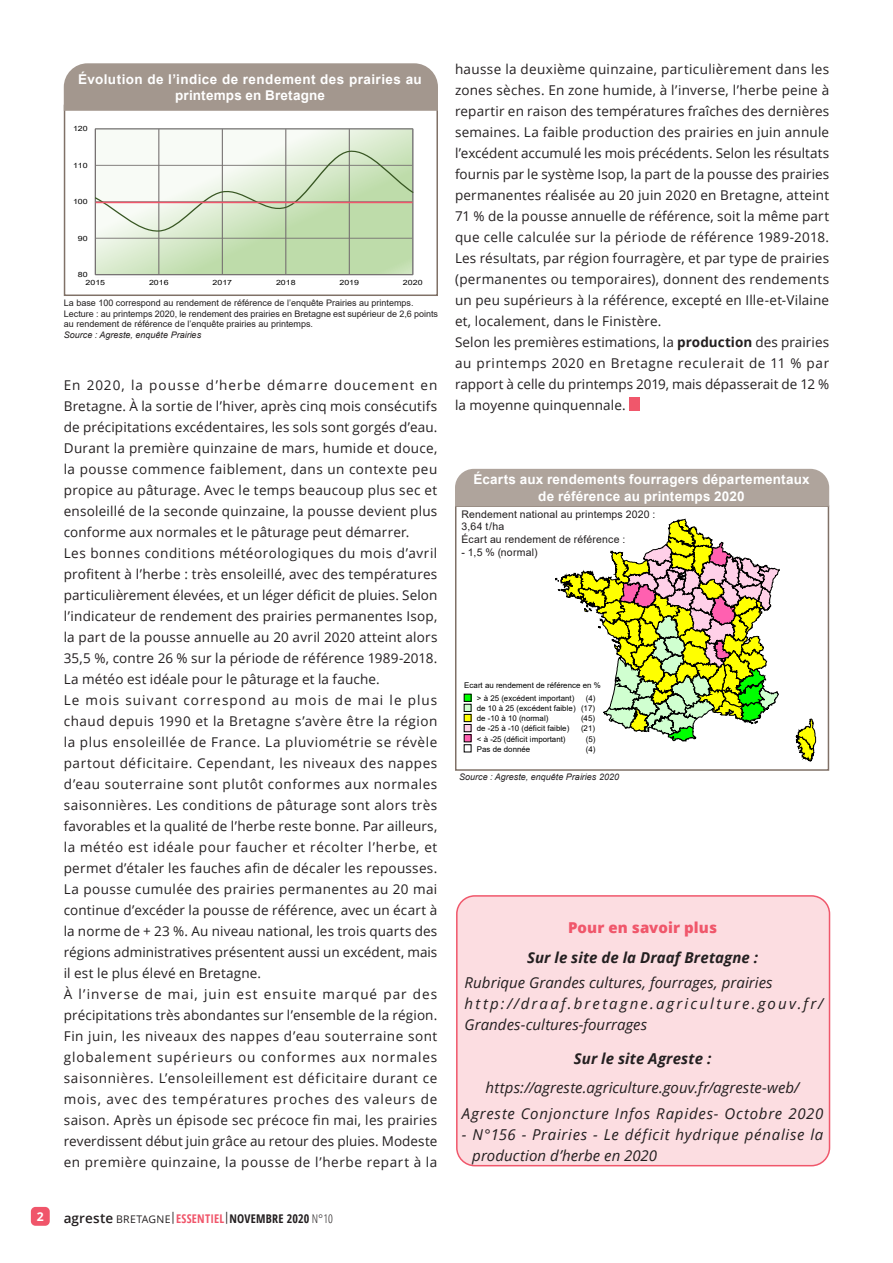
<style>
.page{position:relative;width:893px;height:1263px;background:#fff}
.page>*{position:absolute;margin:0;border:0;box-sizing:border-box;transform-origin:0 0}
.t1{font:italic 15px "Open Sans";letter-spacing:.015em;color:#231f20}
.t2{font:italic 15px/21px "Open Sans";letter-spacing:.135em;color:#231f20}
.t3{font:italic 15px/21px "Open Sans";letter-spacing:.045em;color:#231f20}
.t4{font:italic 700 15px "Open Sans";letter-spacing:.005em;color:#231f20}
.t5{font:italic 15px "Open Sans";letter-spacing:.05em;color:#231f20}
.t6{font:800 15px "Open Sans";letter-spacing:.01em;color:#f0576b}
.SOURCE{font:13.5px/21px "Open Sans";letter-spacing:.01em;color:#231f20;text-align:justify}
.t7{font:700 13.5px/16.2px "Arial";letter-spacing:.015em;color:#fff;text-align:center}
.t8{font:700 12.15px "Open Sans";color:#fff}
.t9{font:700 12px "Open Sans Condensed";letter-spacing:.02em;color:#231f20}
.t10{font:10.5px "Arial";letter-spacing:.015em;color:#231f20}
.t11{font:9px/10.8px "Arial";color:#231f20}
.t12{font:italic 9px "Arial";color:#231f20}
.t13{font:7.95px/10.1px "Arial";letter-spacing:.005em;color:#000}
.t14{font:7.2px "Arial";letter-spacing:-.005em;color:#000;scale:1.23 1}
.s1{font-family:"Open Sans";font-weight:600;font-size:13.5px}
.s2{font-family:"Open Sans";font-weight:400;font-size:10.5px}
.s3{font-family:"Open Sans";font-weight:400}
.s4{color:#f0556a}
.s5{font-weight:300}
.s6{font-weight:700}
</style>
<div class="page">
<div style="left:31px;top:1207px;width:19px;height:19px;background:#f0556a;border-radius:5px"></div>
<svg style="left:97px;top:131px;width:314px;height:142px"></svg>
<hr style="left:95px;top:238px;width:318px;height:1px;background:#767171">
<hr style="left:159px;top:129px;width:1px;height:146px;background:#767171">
<hr style="left:222px;top:129px;width:1px;height:146px;background:#767171">
<hr style="left:286px;top:129px;width:1px;height:146px;background:#767171">
<hr style="left:349px;top:129px;width:1px;height:146px;background:#767171">
<div style="left:95px;top:129px;width:318px;height:146px;border:1px solid #808080"></div>
<hr style="left:95px;top:129px;width:1px;height:146px;background:#767171">
<hr style="left:95px;top:274px;width:318px;height:1px;background:#767171">
<svg style="left:95px;top:148px;width:318px;height:84px"></svg>
<div style="left:64px;top:105px;width:374px;height:191px;border:2px solid #807167"></div>
<div style="left:64px;top:63px;width:374px;height:48px;background:#a3978e"></div>
<hr style="left:96px;top:202px;width:316px;height:1px;background:#f0576b">
<div style="left:629px;top:397px;width:11px;height:13px;background:#f0576b"></div>
<div style="left:457px;top:896px;width:372px;height:270px;background:#fcdde1;border-radius:18px"></div>
<div style="left:456px;top:895px;width:374px;height:271px;border:2px solid #f0576b;border-radius:18px"></div>
<svg style="left:796px;top:719px;width:20px;height:43px"></svg>
<svg style="left:555px;top:519px;width:224px;height:222px"></svg>
<svg style="left:464px;top:694px;width:7px;height:8px"></svg>
<div style="left:464px;top:704px;width:7px;height:8px;background:#d0ffd0"></div>
<div style="left:464px;top:704px;width:7px;height:8px;border:1px solid #000"></div>
<div style="left:464px;top:714px;width:7px;height:8px;background:#ff0"></div>
<div style="left:464px;top:714px;width:7px;height:8px;border:1px solid #000"></div>
<div style="left:464px;top:724px;width:7px;height:8px;background:#ffd0e8"></div>
<div style="left:464px;top:724px;width:7px;height:8px;border:1px solid #000"></div>
<div style="left:464px;top:735px;width:7px;height:7px;background:#ff60b0"></div>
<div style="left:464px;top:734px;width:7px;height:8px;border:1px solid #000"></div>
<div style="left:464px;top:744px;width:7px;height:8px;border:1px solid #000"></div>
<div style="left:455px;top:505px;width:374px;height:266px;border:2px solid #807167"></div>
<div style="left:455px;top:469px;width:374px;height:37px;background:#afa49c"></div>
<p class="t7" style="left:78px;top:71px;width:345px">Évolution de l’indice de rendement des prairies au printemps en Bretagne</p>
<p class="t14" style="left:73px;top:124px;width:13px">120</p>
<p class="t14" style="left:73px;top:160px;width:13px">110</p>
<p class="t14" style="left:73px;top:197px;width:13px">100</p>
<p class="t14" style="left:78px;top:233px;width:9px">90</p>
<p class="t14" style="left:78px;top:269px;width:9px">80</p>
<p class="t14" style="left:86px;top:278px;width:17px">2015</p>
<p class="t14" style="left:149px;top:278px;width:17px">2016</p>
<p class="t14" style="left:213px;top:278px;width:17px">2017</p>
<p class="t14" style="left:276px;top:278px;width:17px">2018</p>
<p class="t14" style="left:339px;top:278px;width:17px">2019</p>
<p class="t14" style="left:403px;top:278px;width:17px">2020</p>
<p class="t11" style="left:64px;top:297px;width:351px">La base 100 correspond au rendement de référence de l’enquête Prairies au printemps.</p>
<p class="t11" style="left:64px;top:308px;width:376px">Lecture : au printemps 2020, le rendement des prairies en Bretagne est supérieur de 2,6 points au rendement de référence de l’enquête prairies au printemps.</p>
<p class="t12" style="left:64px;top:329px;width:139px">Source : Agreste, enquête Prairies</p>
<p class="SOURCE" style="left:64px;top:374px;width:375px">En 2020, la pousse d’herbe démarre doucement en Bretagne. À la sortie de l’hiver, après cinq mois consécutifs de précipitations excédentaires, les sols sont gorgés d’eau.<br>Durant la première quinzaine de mars, humide et douce, la pousse commence faiblement, dans un contexte peu propice au pâturage. Avec le temps beaucoup plus sec et ensoleillé de la seconde quinzaine, la pousse devient plus conforme aux normales et le pâturage peut démarrer.</p>
<p class="SOURCE" style="left:64px;top:542px;width:375px">Les bonnes conditions météorologiques du mois d’avril profitent à l’herbe : très ensoleillé, avec des températures particulièrement élevées, et un léger déficit de pluies. Selon l’indicateur de rendement des prairies permanentes Isop, la part de la pousse annuelle au 20 avril 2020 atteint alors 35,5 %, contre 26 % sur la période de référence 1989-2018.<br>La météo est idéale pour le pâturage et la fauche.</p>
<p class="SOURCE" style="left:64px;top:689px;width:375px">Le mois suivant correspond au mois de mai le plus chaud depuis 1990 et la Bretagne s’avère être la région la plus ensoleillée de France. La pluviométrie se révèle partout déficitaire. Cependant, les niveaux des nappes d’eau souterraine sont plutôt conformes aux normales saisonnières. Les conditions de pâturage sont alors très favorables et la qualité de l’herbe reste bonne. Par ailleurs, la météo est idéale pour faucher et récolter l’herbe, et permet d’étaler les fauches afin de décaler les repousses.<br>La pousse cumulée des prairies permanentes au 20 mai continue d’excéder la pousse de référence, avec un écart à la norme de + 23 %. Au niveau national, les trois quarts des régions administratives présentent aussi un excédent, mais il est le plus élevé en Bretagne.</p>
<p class="SOURCE" style="left:64px;top:983px;width:375px">À l’inverse de mai, juin est ensuite marqué par des précipitations très abondantes sur l’ensemble de la région.<br>Fin juin, les niveaux des nappes d’eau souterraine sont globalement supérieurs ou conformes aux normales saisonnières. L’ensoleillement est déficitaire durant ce mois, avec des températures proches des valeurs de saison. Après un épisode sec précoce fin mai, les prairies reverdissent début juin grâce au retour des pluies. Modeste en première quinzaine, la pousse de l’herbe repart à la</p>
<p class="t8" style="left:37px;top:1208px;width:8px">2</p>
<p class="t9" style="left:64px;top:1210px;width:271px"><span class="s1">agreste</span> <span class="s2">BRETAGNE</span><span class="s3">|</span><span class="s4">ESSENTIEL</span><span class="s3">|</span>NOVEMBRE 2020 <span class="s5">N°10</span></p>
<p class="SOURCE" style="left:455px;top:58px;width:376px">hausse la deuxième quinzaine, particulièrement dans les zones sèches. En zone humide, à l’inverse, l’herbe peine à repartir en raison des températures fraîches des dernières semaines. La faible production des prairies en juin annule l’excédent accumulé les mois précédents. Selon les résultats fournis par le système Isop, la part de la pousse des prairies permanentes réalisée au 20 juin 2020 en Bretagne, atteint 71 % de la pousse annuelle de référence, soit la même part que celle calculée sur la période de référence 1989-2018.<br>Les résultats, par région fourragère, et par type de prairies (permanentes ou temporaires), donnent des rendements un peu supérieurs à la référence, excepté en Ille-et-Vilaine et, localement, dans le Finistère.</p>
<p class="SOURCE" style="left:455px;top:331px;width:376px">Selon les premières estimations, la <span class="s6">production</span> des prairies au printemps 2020 en Bretagne reculerait de 11 % par rapport à celle du printemps 2019, mais dépasserait de 12 % la moyenne quinquennale.</p>
<p class="t7" style="left:473px;top:472px;width:338px">Écarts aux rendements fourragers départementaux</p>
<p class="t7" style="left:538px;top:488px;width:208px">de référence au printemps 2020</p>
<p class="t10" style="left:462px;top:507px;width:195px">Rendement national au printemps 2020 :</p>
<p class="t10" style="left:462px;top:519px;width:44px">3,64 t/ha</p>
<p class="t10" style="left:462px;top:532px;width:165px">Écart au rendement de référence :</p>
<p class="t10" style="left:462px;top:545px;width:77px">- 1,5 % (normal)</p>
<p class="t13" style="left:477px;top:679px;width:126px;line-height:12.6px;text-indent:-13px">Ecart au rendement de référence en % &gt; à 25 (excédent important)</p>
<p class="t13" style="left:477px;top:693px;width:120px;text-align:justify;text-indent:109px">(4) de 10 à 25 (excédent faible) (17) de -10 à 10 (normal)</p>
<p class="t13" style="left:581px;top:713px;width:15px">(45)</p>
<p class="t13" style="left:477px;top:723px;width:94px">de -25 à -10 (déficit faible)</p>
<p class="t13" style="left:581px;top:723px;width:15px">(21)</p>
<p class="t13" style="left:477px;top:734px;width:90px">&lt; à -25 (déficit important)</p>
<p class="t13" style="left:586px;top:734px;width:11px">(5)</p>
<p class="t13" style="left:477px;top:744px;width:55px">Pas de donnée</p>
<p class="t13" style="left:586px;top:744px;width:11px">(4)</p>
<p class="t12" style="left:459px;top:771px;width:161px">Source : Agreste, enquête Prairies 2020</p>
<p class="t6" style="left:568px;top:916px;width:151px">Pour en savoir plus</p>
<p class="t4" style="left:527px;top:947px;width:232px">Sur le site de la Draaf Bretagne :</p>
<p class="t1" style="left:465px;top:972px;width:310px">Rubrique Grandes cultures, fourrages, prairies</p>
<p class="t2" style="left:465px;top:993px;width:360px">http://draaf.bretagne.agriculture.gouv.fr/<br>Grandes-cultures-fourrages</p>
<p class="t4" style="left:574px;top:1048px;width:139px">Sur le site Agreste :</p>
<p class="t1" style="left:486px;top:1078px;width:315px">https://agreste.agriculture.gouv.fr/agreste-web/</p>
<p class="t5" style="left:462px;top:1103px;width:363px">Agreste Conjoncture Infos Rapides- Octobre 2020</p>
<p class="t3" style="left:472px;top:1123px;width:353px;text-indent:-10px">- N°156 - Prairies - Le déficit hydrique pénalise la production d’herbe en 2020</p>
</div>
